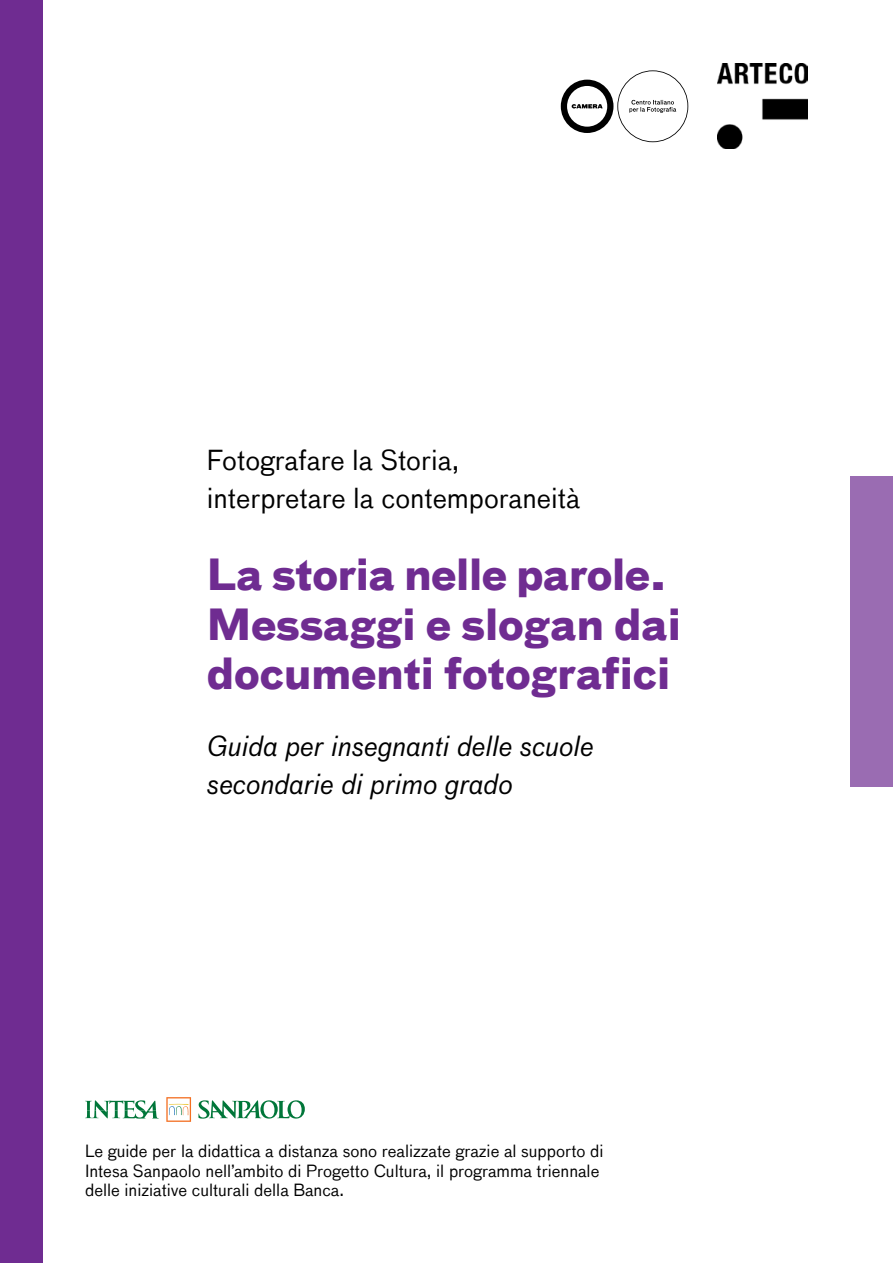
<style>
.page{position:relative;width:893px;height:1263px;background:#fff}
.page>*{position:absolute;margin:0;border:0;box-sizing:border-box;transform-origin:0 0}
.t1{font:700 42px/49.5px "Bau";color:#6f2c91}
.t2{font:italic 27px/37.5px "Bau";color:#000}
.t3{font:27px/37.5px "Bau";color:#000}
.t4{font:16.5px/19.5px "Bau";color:#000}
</style>
<div class="page">
<svg style="left:198px;top:1100px;width:107px;height:18px"></svg>
<svg style="left:85px;top:1100px;width:73px;height:18px"></svg>
<svg style="left:166px;top:1097px;width:25px;height:25px"></svg>
<svg style="left:561px;top:70px;width:127px;height:72px"></svg>
<img style="left:718px;top:64px;width:90px;height:85px">
<div style="left:0;top:0;width:43px;height:1263px;background:#6f2c91"></div>
<div style="left:850px;top:476px;width:43px;height:311px;background:#9a6cb2"></div>
<h2 class="t3" style="left:207px;top:442px;width:375px">Fotografare la Storia, interpretare la contemporaneità</h2>
<h1 class="t1" style="left:207px;top:551px;width:476px">La storia nelle parole.<br>Messaggi e slogan dai documenti fotografici</h1>
<h2 class="t2" style="left:207px;top:727px;width:388px">Guida per insegnanti delle scuole secondarie di primo grado</h2>
<p class="t4" style="left:85px;top:1141px;width:520px">Le guide per la didattica a distanza sono realizzate grazie al supporto di<br>Intesa Sanpaolo nell’ambito di Progetto Cultura, il programma triennale delle iniziative culturali della Banca.</p>
</div>
